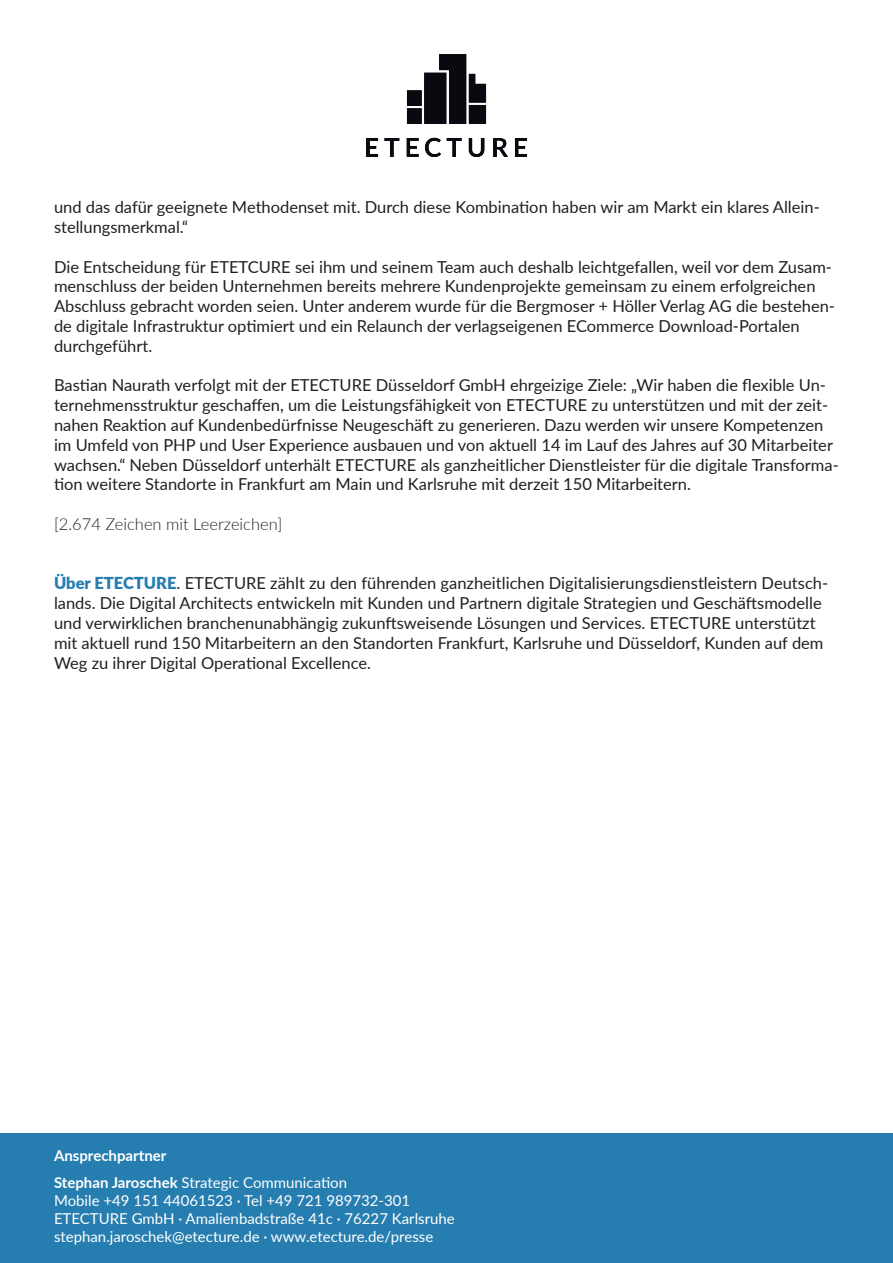
<style>
.page{position:relative;width:893px;height:1263px;background:#fff}
.page>*{position:absolute;margin:0;border:0;box-sizing:border-box;transform-origin:0 0}
.t1{font:16.5px/19.8px "Lato";color:#231f20}
.t2{font:300 16.5px "Lato";color:#231f20}
.t3{font:15px/18px "Lato";color:#fff}
.t4{font:700 15px/27px "Lato";color:#fff}
.s1{font-weight:900;color:#267daf}
.s2{font-weight:400}
</style>
<div class="page">
<img style="left:367px;top:54px;width:159px;height:103px">
<div style="left:0;top:1133px;width:893px;height:130px;background:#267daf"></div>
<p class="t1" style="left:54px;top:197px;width:767px">und das dafür geeignete Methodenset mit. Durch diese Kombination haben wir am Markt ein klares Allein&shy;stellungsmerkmal.“</p>
<p class="t1" style="left:54px;top:256px;width:783px">Die Entscheidung für ETETCURE sei ihm und seinem Team auch deshalb leichtgefallen, weil vor dem Zusam&shy;menschluss der beiden Unternehmen bereits mehrere Kundenprojekte gemeinsam zu einem erfolgreichen Abschluss gebracht worden seien. Unter anderem wurde für die Bergmoser + Höller Verlag AG die bestehen&shy;de digitale Infrastruktur optimiert und ein Relaunch der verlagseigenen ECommerce Download-Portalen durchgeführt.</p>
<p class="t1" style="left:54px;top:375px;width:786px">Bastian Naurath verfolgt mit der ETECTURE Düsseldorf GmbH ehrgeizige Ziele: „Wir haben die flexible Un&shy;ternehmensstruktur geschaffen, um die Leistungsfähigkeit von ETECTURE zu unterstützen und mit der zeit&shy;nahen Reaktion auf Kundenbedürfnisse Neugeschäft zu generieren. Dazu werden wir unsere Kompetenzen im Umfeld von PHP und User Experience ausbauen und von aktuell 14 im Lauf des Jahres auf 30 Mitarbeiter wachsen.“ Neben Düsseldorf unterhält ETECTURE als ganzheitlicher Dienstleister für die digitale Transforma&shy;tion weitere Standorte in Frankfurt am Main und Karlsruhe mit derzeit 150 Mitarbeitern.</p>
<p class="t2" style="left:54px;top:513px;width:230px">[2.674 Zeichen mit Leerzeichen]</p>
<p class="t1" style="left:54px;top:573px;width:776px"><span class="s1">Über ETECTURE</span>. ETECTURE zählt zu den führenden ganzheitlichen Digitalisierungsdienstleistern Deutsch&shy;lands. Die Digital Architects entwickeln mit Kunden und Partnern digitale Strategien und Geschäftsmodelle und verwirklichen branchenunabhängig zukunftsweisende Lösungen und Services. ETECTURE unterstützt mit aktuell rund 150 Mitarbeitern an den Standorten Frankfurt, Karlsruhe und Düsseldorf, Kunden auf dem Weg zu ihrer Digital Operational Excellence.</p>
<p class="t4" style="left:54px;top:1141px;width:295px">Ansprechpartner<br>Stephan Jaroschek <span class="s2">Strategic Communication</span></p>
<p class="t3" style="left:54px;top:1190px;width:402px">Mobile +49 151 44061523 ∙ Tel +49 721 989732-301<br>ETECTURE GmbH ∙ Amalienbadstraße 41c ∙ 76227 Karlsruhe stephan.jaroschek@etecture.de ∙ www.etecture.de/presse</p>
</div>
